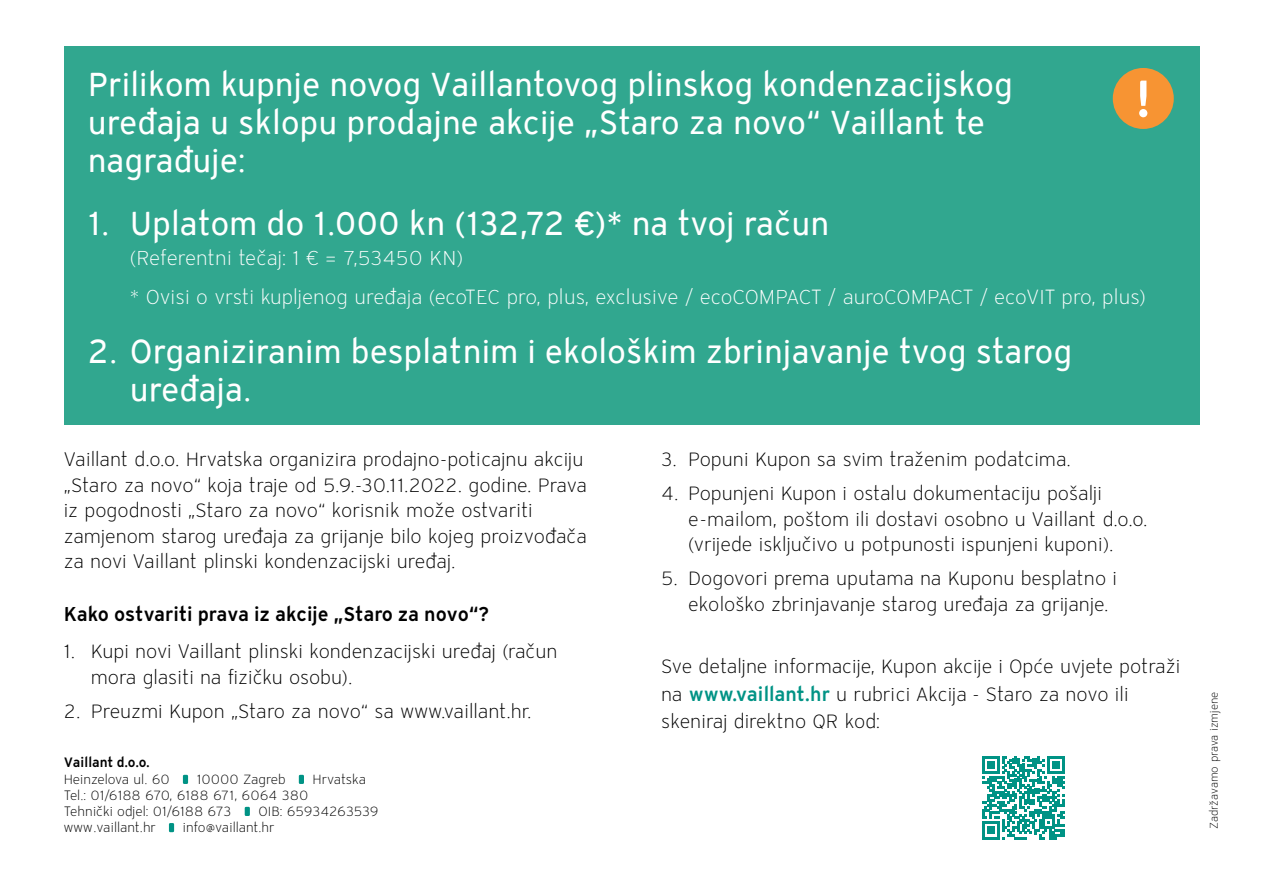
<style>
.page{position:relative;width:1263px;height:893px;background:#fff}
.page>*{position:absolute;margin:0;border:0;box-sizing:border-box;transform-origin:0 0}
.t1{font:51.6px "Vaillant 13 Demi TID";color:#fff}
.t2{font:33px/38px "Vaillant 13 Book ETID";color:#fff}
.t3{font:20.4px/38.4px "Vaillant 13 Light TID";color:#fff}
.t4{font:19.5px/25.5px "Vaillant 13 Light TID";color:#000}
.t5{font:19.5px "Vaillant 13 Demi TID";letter-spacing:-.015em;color:#000}
.t6{font:13.5px/16.2px "Vaillant 13 Light TID";color:#000}
.t7{font:13.5px "Vaillant 13 Demi TID";color:#000}
.t8{font:11.25px "Vaillant 13 Light TID";letter-spacing:-.005em;color:#000}
.s1{font-family:"Vaillant 13 Demi TID";color:#009385}
</style>
<div class="page">
<div style="left:64px;top:46px;width:1135px;height:379px;background:#31a78f"></div>
<div style="left:1113px;top:68px;width:61px;height:61px;background:#f79433;border-radius:50%"></div>
<div style="left:183px;top:775px;width:5px;height:9px;background:#009385"></div>
<div style="left:299px;top:775px;width:5px;height:9px;background:#009385"></div>
<div style="left:245px;top:807px;width:5px;height:9px;background:#009385"></div>
<div style="left:169px;top:823px;width:5px;height:9px;background:#009385"></div>
<svg style="left:982px;top:756px;width:83px;height:83px"></svg>
<h2 class="t2" style="left:88px;top:65px;width:927px">Prilikom kupnje novog Vaillantovog plinskog kondenzacijskog uređaja u sklopu prodajne akcije „Staro za novo“ Vaillant te nagrađuje:</h2>
<h2 class="t2" style="left:88px;top:204px;width:743px">1. Uplatom do 1.000 kn (132,72 €)* na tvoj račun</h2>
<p class="t3" style="left:130px;top:239px;width:1018px">(Referentni tečaj: 1 € = 7,53450 KN)<br>* Ovisi o vrsti kupljenog uređaja (ecoTEC pro, plus, exclusive / ecoCOMPACT / auroCOMPACT / ecoVIT pro, plus)</p>
<h2 class="t2" style="left:130px;top:332px;width:944px;text-indent:-42px">2. Organiziranim besplatnim i ekološkim zbrinjavanje tvog starog uređaja.</h2>
<h1 class="t1" style="left:1135px;top:64px;width:17px">!</h1>
<p class="t4" style="left:64px;top:446px;width:525px">Vaillant d.o.o. Hrvatska organizira prodajno-poticajnu akciju „Staro za novo“ koja traje od 5.9.-30.11.2022. godine. Prava iz pogodnosti „Staro za novo“ korisnik može ostvariti zamjenom starog uređaja za grijanje bilo kojeg proizvođača za novi Vaillant plinski kondenzacijski uređaj.</p>
<p class="t5" style="left:64px;top:601px;width:427px">Kako ostvariti prava iz akcije „Staro za novo“?</p>
<p class="t4" style="left:91px;top:638px;width:468px;text-indent:-27px">1. Kupi novi Vaillant plinski kondenzacijski uređaj (račun mora glasiti na fizičku osobu).</p>
<p class="t4" style="left:64px;top:698px;width:469px">2. Preuzmi Kupon „Staro za novo“ sa www.vaillant.hr.</p>
<p class="t7" style="left:64px;top:753px;width:88px">Vaillant d.o.o.</p>
<p class="t6" style="left:64px;top:770px;width:108px">Heinzelova ul. 60</p>
<p class="t6" style="left:197px;top:770px;width:91px">10000 Zagreb</p>
<p class="t6" style="left:313px;top:770px;width:55px">Hrvatska</p>
<p class="t6" style="left:64px;top:787px;width:246px">Tel.: 01/6188 670, 6188 671, 6064 380<br>Tehnički odjel: 01/6188 673</p>
<p class="t6" style="left:258px;top:803px;width:122px">OIB: 65934263539</p>
<p class="t6" style="left:64px;top:819px;width:94px">www.vaillant.hr</p>
<p class="t6" style="left:183px;top:819px;width:93px">info@vaillant.hr</p>
<p class="t4" style="left:661px;top:447px;width:411px">3. Popuni Kupon sa svim traženim podatcima.</p>
<p class="t4" style="left:688px;top:481px;width:461px;text-indent:-27px">4. Popunjeni Kupon i ostalu dokumentaciju pošalji e-mailom, poštom ili dostavi osobno u Vaillant d.o.o. (vrijede isključivo u potpunosti ispunjeni kuponi).</p>
<p class="t4" style="left:688px;top:566px;width:430px;text-indent:-27px">5. Dogovori prema uputama na Kuponu besplatno i ekološko zbrinjavanje starog uređaja za grijanje.</p>
<p class="t4" style="left:661px;top:653px;width:520px;line-height:27px">Sve detaljne informacije, Kupon akcije i Opće uvjete potraži na <span class="s1">www.vaillant.hr</span> u rubrici Akcija - Staro za novo ili skeniraj direktno QR kod:</p>
<p class="t8" style="left:1206px;top:829px;width:139px;rotate:-90deg">Zadržavamo prava izmjene</p>
</div>
